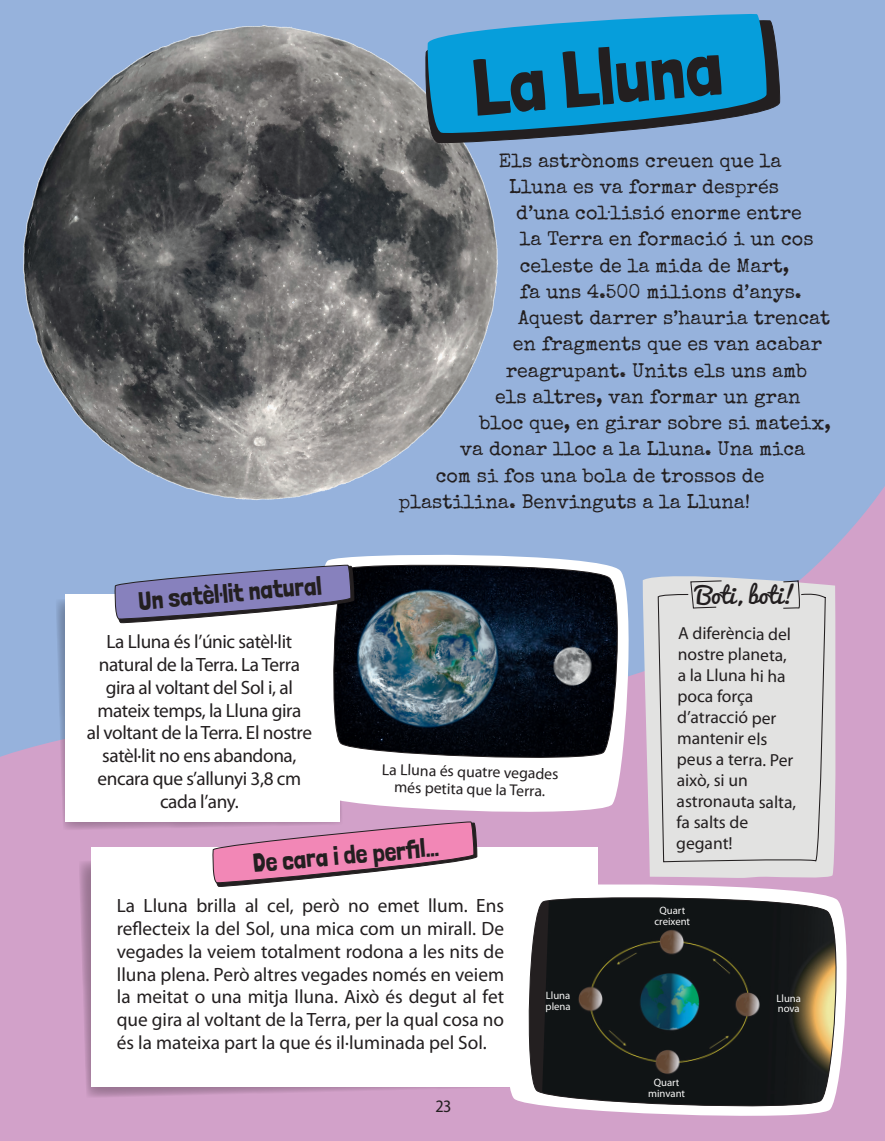
<style>
.page{position:relative;width:885px;height:1141px;background:#fff}
.page>*{position:absolute;margin:0;border:0;box-sizing:border-box;transform-origin:0 0}
.t1{font:78.75px "Londrina Solid";color:#231f20}
.t2{font:26.07px "Londrina Solid";color:#231f20}
.t3{font:22.75px "Pacifico";color:#231f20}
.t4{font:19.6px "Special Elite";color:#231f20}
.t5{font:19.25px/22.8px "Myriad Pro";letter-spacing:-.02em;color:#231f20;text-align:center}
.t6{font:17.5px/21px "Myriad Pro";color:#231f20}
.t7{font:semi-condensed 17.5px "Myriad Pro";color:#231f20}
.t8{font:15.75px/17.5px "Myriad Pro";color:#231f20;text-align:center}
.t9{font:10.67px/10.7px "Myriad Pro";color:#f8f8f7}
</style>
<div class="page">
<div style="left:0;top:0;width:884px;height:1140px;background:#d2a1c9"></div>
<div style="left:0;top:0;width:884px;height:757px;background:#96b2dc"></div>
<svg style="left:55px;top:594px;width:286px;height:235px"></svg>
<svg style="left:80px;top:861px;width:419px;height:236px"></svg>
<div style="left:66px;top:594px;width:274px;height:227px;background:#fff"></div>
<div style="left:91px;top:847px;width:507px;height:239px;background:#fff"></div>
<img style="left:0;top:0;width:549px;height:512px">
<svg style="left:424px;top:19px;width:355px;height:126px"></svg>
<svg style="left:427px;top:13px;width:339px;height:123px;fill:#069edb"></svg>
<svg style="left:642px;top:568px;width:194px;height:310px;fill:#e2e2e1"></svg>
<div style="left:657px;top:576px;width:169px;height:288px;background:#e2e2e1"></div>
<svg style="left:306px;top:551px;width:331px;height:268px;fill:#fff"></svg>
<svg style="left:499px;top:884px;width:348px;height:232px;fill:#fff"></svg>
<img style="left:328px;top:562px;width:296px;height:201px">
<svg style="left:523px;top:894px;width:320px;height:217px"></svg>
<svg style="left:113px;top:564px;width:241px;height:59px"></svg>
<svg style="left:211px;top:821px;width:266px;height:66px"></svg>
<svg style="left:781px;top:579px;width:20px;height:30px"></svg>
<svg style="left:689px;top:560px;width:33px;height:48px"></svg>
<h1 class="t1" style="left:468px;top:42px;width:252px;rotate:-5deg">La Lluna</h1>
<h2 class="t2" style="left:137px;top:585px;width:185px;rotate:-5deg">Un satèl·lit natural</h2>
<p class="t4" style="left:498px;top:148px;width:284px">Els astrònoms creuen que la</p>
<p class="t4" style="left:509px;top:174px;width:271px">Lluna es va formar després</p>
<p class="t4" style="left:516px;top:200px;width:287px">d’una col·lisió enorme entre</p>
<p class="t4" style="left:519px;top:226px;width:295px">la Terra en formació i un cos</p>
<p class="t4" style="left:519px;top:253px;width:271px">celeste de la mida de Mart,</p>
<p class="t4" style="left:519px;top:279px;width:283px">fa uns 4.500 milions d’anys.</p>
<p class="t4" style="left:518px;top:305px;width:313px">Aquest darrer s’hauria trencat</p>
<p class="t4" style="left:512px;top:331px;width:311px">en fragments que es van acabar</p>
<p class="t4" style="left:505px;top:358px;width:303px">reagrupant. Units els uns amb</p>
<p class="t4" style="left:495px;top:384px;width:307px">els altres, van formar un gran</p>
<p class="t4" style="left:479px;top:410px;width:353px">bloc que, en girar sobre si mateix,</p>
<p class="t4" style="left:460px;top:436px;width:346px">va donar lloc a la Lluna. Una mica</p>
<p class="t4" style="left:435px;top:463px;width:330px">com si fos una bola de trossos de</p>
<p class="t4" style="left:399px;top:489px;width:353px">plastilina. Benvinguts a la Lluna!</p>
<p class="t3" style="left:695px;top:575px;width:102px">Boti, boti!</p>
<p class="t5" style="left:87px;top:630px;width:227px">La Lluna és l’únic satèl·lit natural de la Terra. La Terra gira al voltant del Sol i, al mateix temps, la Lluna gira<br>al voltant de la Terra. El nostre satèl·lit no ens abandona, encara que s’allunyi 3,8 cm cada l’any.</p>
<p class="t8" style="left:382px;top:759px;width:178px;rotate:2deg">La Lluna és quatre vegades més petita que la Terra.</p>
<h2 class="t2" style="left:252px;top:847px;width:188px;rotate:-5deg">De cara i de perfi l…</h2>
<p class="t6" style="left:678px;top:621px;width:122px;rotate:1deg">A diferència del nostre planeta, a la Lluna hi ha poca força d’atracció per mantenir els peus a terra. Per això, si un astronauta salta, fa salts de gegant!</p>
<p class="t5" style="left:117px;top:894px;width:388px;text-align:justify">La Lluna brilla al cel, però no emet llum. Ens reflecteix la del Sol, una mica com un mirall. De vegades la veiem totalment rodona a les nits de lluna plena. Però altres vegades només en veiem la meitat o una mitja lluna. Això és degut al fet que gira al voltant de la Terra, per la qual cosa no és la mateixa part la que és il·luminada pel Sol.</p>
<p class="t7" style="left:435px;top:1094px;width:17px">23</p>
<p class="t9" style="left:654px;top:904px;width:37px;text-align:center">Quart creixent</p>
<p class="t9" style="left:545px;top:989px;width:27px">Lluna plena</p>
<p class="t9" style="left:776px;top:992px;width:26px">Lluna nova</p>
<p class="t9" style="left:648px;top:1077px;width:38px;text-align:center">Quart minvant</p>
</div>
